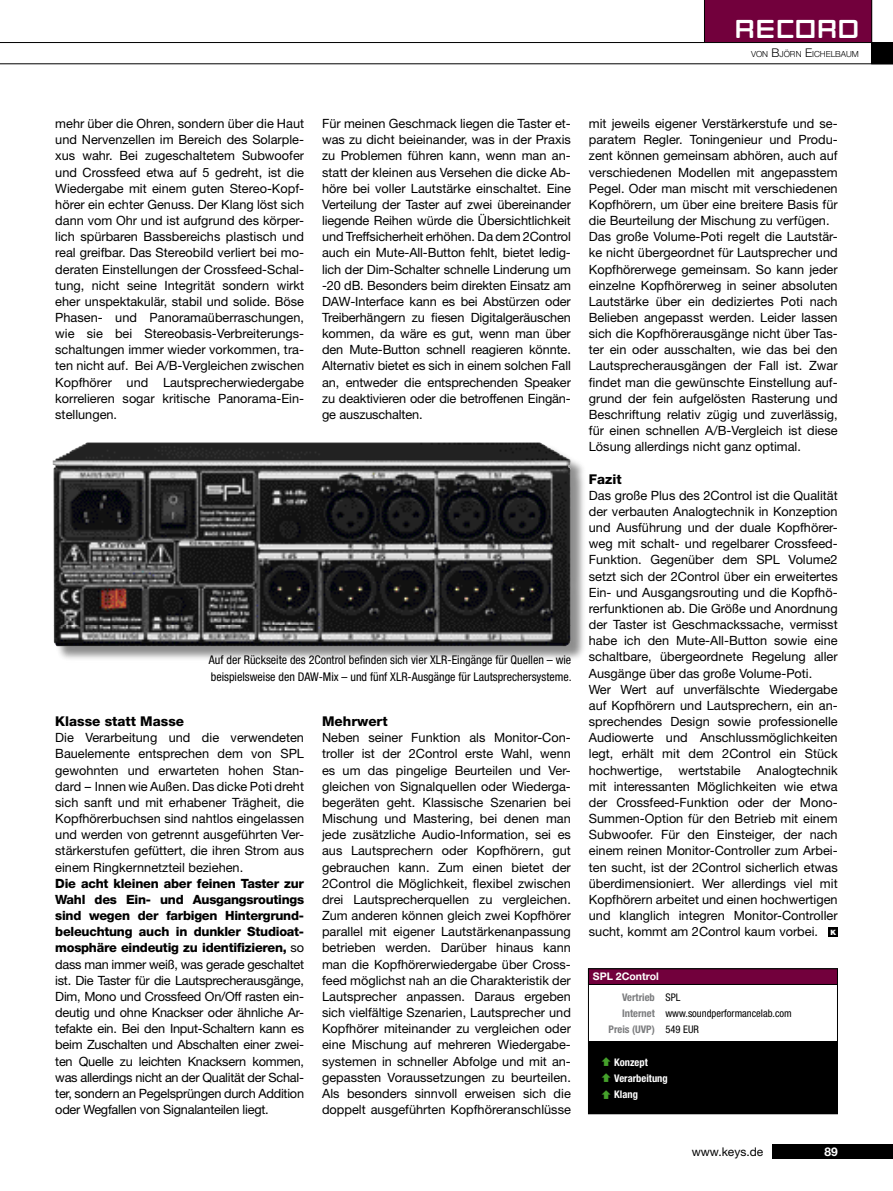
<style>
.page{position:relative;width:893px;height:1191px;background:#fff}
.page>*{position:absolute;margin:0;border:0;box-sizing:border-box;transform-origin:0 0}
.t1{font:27px "Tetra ITC Std";letter-spacing:.05em;color:#fff}
.t2{font:800 13.5px "Helvetica Neue LT Std";color:#000}
.t3{font:12.75px/16.2px "Helvetica Neue LT Std";color:#000;text-align:justify}
.t4{font:condensed 12px/16.5px "Helvetica Neue LT Std";color:#000}
.t5{font:12px "Helvetica Neue LT Std";color:#000}
.t6{font:700 12px "Helvetica Neue LT Std";color:#fff}
.t7{font:condensed 10.5px/16.2px "Helvetica Neue LT Std";color:#000}
.t8{font:700 condensed 10.5px/16.2px "Helvetica Neue LT Std";color:#7b7c7e;text-align:right}
.t9{font:700 condensed 10.5px/16.2px "Helvetica Neue LT Std";color:#fff}
.t10{font:700 10.5px "Helvetica Neue LT Std";color:#fff}
.t11{font:300 8.4px "Helvetica Neue LT Std";color:#000}
.t12{font:900 7.2px "Helvetica Neue LT Std";color:#fff}
.s1{font-size:12px}
.s2{font-weight:800}
</style>
<div class="page">
<div style="left:772px;top:1144px;width:121px;height:15px;background:#000"></div>
<svg style="left:704px;top:0;width:189px;height:64px"></svg>
<hr style="left:0;top:42px;width:893px;height:1px;background:#000">
<hr style="left:0;top:64px;width:893px;height:1px;background:#000">
<div style="left:588px;top:968px;width:249px;height:16px;background:#72003c"></div>
<div style="left:588px;top:968px;width:250px;height:16px;border:1px solid #000"></div>
<div style="left:588px;top:1041px;width:250px;height:73px;background:#000"></div>
<div style="left:53px;top:443px;width:534px;height:220px;background:#000;opacity:.45"></div>
<img style="left:53px;top:442px;width:518px;height:204px">
<div style="left:829px;top:927px;width:9px;height:9px;background:#000"></div>
<h1 class="t1" style="left:735px;top:12px;width:125px">RECORD</h1>
<p class="t11" style="left:751px;top:49px;width:109px">VON <span class="s1">B</span>JÖRN <span class="s1">E</span>ICHELBAUM</p>
<p class="t3" style="left:55px;top:115px;width:250px">mehr über die Ohren, sondern über die Haut und Nervenzellen im Bereich des Solarple&shy;xus wahr. Bei zugeschaltetem Subwoofer und Crossfeed etwa auf 5 gedreht, ist die Wiedergabe mit einem guten Stereo-Kopf&shy;hörer ein echter Genuss. Der Klang löst sich dann vom Ohr und ist aufgrund des körper&shy;lich spürbaren Bassbereichs plastisch und real greifbar. Das Stereobild verliert bei mo&shy;deraten Einstellungen der Crossfeed-Schal&shy;tung, nicht seine Integrität sondern wirkt eher unspektakulär, stabil und solide. Böse Phasen- und Panoramaüberraschungen, wie sie bei Stereobasis-Verbreiterungs&shy;schaltungen immer wieder vorkommen, tra&shy;ten nicht auf. Bei A/B-Vergleichen zwischen Kopfhörer und Lautsprecherwiedergabe korrelieren sogar kritische Panorama-Ein&shy;stellungen.</p>
<p class="t3" style="left:322px;top:115px;width:250px">Für meinen Geschmack liegen die Taster et&shy;was zu dicht beieinander, was in der Praxis zu Problemen führen kann, wenn man an&shy;statt der kleinen aus Versehen die dicke Ab&shy;höre bei voller Lautstärke einschaltet. Eine Verteilung der Taster auf zwei übereinander liegende Reihen würde die Übersichtlichkeit und Treffsicherheit erhöhen. Da dem 2Control auch ein Mute-All-Button fehlt, bietet ledig&shy;lich der Dim-Schalter schnelle Linderung um -20 dB. Besonders beim direkten Einsatz am DAW-Interface kann es bei Abstürzen oder Treiberhängern zu fiesen Digitalgeräuschen kommen, da wäre es gut, wenn man über den Mute-Button schnell reagieren könnte.<br>Alternativ bietet es sich in einem solchen Fall an, entweder die entsprechenden Speaker zu deaktivieren oder die betroffenen Eingän&shy;ge auszuschalten.</p>
<p class="t4" style="left:209px;top:652px;width:364px">Auf der Rückseite des 2Control befinden sich vier XLR-Eingänge für Quellen – wie beispielsweise den DAW-Mix – und fünf XLR-Ausgänge für Lautsprechersysteme.</p>
<p class="t2" style="left:55px;top:713px;width:130px">Klasse statt Masse</p>
<p class="t3" style="left:55px;top:729px;width:250px">Die Verarbeitung und die verwendeten Bauelemente entsprechen dem von SPL gewohnten und erwarteten hohen Stan&shy;dard – Innen wie Außen. Das dicke Poti dreht sich sanft und mit erhabener Trägheit, die Kopfhörerbuchsen sind nahtlos eingelassen und werden von getrennt ausgeführten Ver&shy;stärkerstufen gefüttert, die ihren Strom aus einem Ringkernnetzteil beziehen.</p>
<p class="t3" style="left:55px;top:875px;width:250px"><span class="s2">Die acht kleinen aber feinen Taster zur Wahl des Ein- und Ausgangsroutings sind wegen der farbigen Hintergrund&shy;beleuchtung auch in dunkler Studioat&shy;mosphäre eindeutig zu identifizieren,</span> so dass man immer weiß, was gerade geschaltet ist. Die Taster für die Lautsprecherausgänge, Dim, Mono und Crossfeed On/Off rasten ein&shy;deutig und ohne Knackser oder ähnliche Ar&shy;tefakte ein. Bei den Input-Schaltern kann es beim Zuschalten und Abschalten einer zwei&shy;ten Quelle zu leichten Knacksern kommen, was allerdings nicht an der Qualität der Schal&shy;ter, sondern an Pegelsprüngen durch Addition oder Wegfallen von Signalanteilen liegt.</p>
<p class="t2" style="left:322px;top:713px;width:67px">Mehrwert</p>
<p class="t3" style="left:322px;top:729px;width:250px">Neben seiner Funktion als Monitor-Con&shy;troller ist der 2Control erste Wahl, wenn es um das pingelige Beurteilen und Ver&shy;gleichen von Signalquellen oder Wiederga&shy;begeräten geht. Klassische Szenarien bei Mischung und Mastering, bei denen man jede zusätzliche Audio-Information, sei es aus Lautsprechern oder Kopfhörern, gut gebrauchen kann. Zum einen bietet der 2Control die Möglichkeit, flexibel zwischen drei Lautsprecherquellen zu vergleichen.<br>Zum anderen können gleich zwei Kopfhörer parallel mit eigener Lautstärkenanpassung betrieben werden. Darüber hinaus kann man die Kopfhörerwiedergabe über Cross&shy;feed möglichst nah an die Charakteristik der Lautsprecher anpassen. Daraus ergeben sich vielfältige Szenarien, Lautsprecher und Kopfhörer miteinander zu vergleichen oder eine Mischung auf mehreren Wiedergabe&shy;systemen in schneller Abfolge und mit an&shy;gepassten Voraussetzungen zu beurteilen.<br>Als besonders sinnvoll erweisen sich die doppelt ausgeführten Kopfhöreranschlüsse</p>
<p class="t3" style="left:589px;top:115px;width:250px;text-align:left">mit jeweils eigener Verstärkerstufe und se&shy;paratem Regler. Toningenieur und Produ&shy;zent können gemeinsam abhören, auch auf verschiedenen Modellen mit angepasstem Pegel. Oder man mischt mit verschiedenen Kopfhörern, um über eine breitere Basis für die Beurteilung der Mischung zu verfügen.<br>Das große Volume-Poti regelt die Lautstär&shy;ke nicht übergeordnet für Lautsprecher und Kopfhörerwege gemeinsam. So kann jeder einzelne Kopfhörerweg in seiner absoluten Lautstärke über ein dediziertes Poti nach Belieben angepasst werden. Leider lassen sich die Kopfhörerausgänge nicht über Tas&shy;ter ein oder ausschalten, wie das bei den Lautsprecherausgängen der Fall ist. Zwar findet man die gewünschte Einstellung auf&shy;grund der fein aufgelösten Rasterung und Beschriftung relativ zügig und zuverlässig, für einen schnellen A/B-Vergleich ist diese Lösung allerdings nicht ganz optimal.</p>
<p class="t2" style="left:589px;top:471px;width:34px">Fazit</p>
<p class="t3" style="left:589px;top:487px;width:250px;text-align:left">Das große Plus des 2Control ist die Qualität der verbauten Analogtechnik in Konzeption und Ausführung und der duale Kopfhörer&shy;weg mit schalt- und regelbarer Crossfeed-Funktion. Gegenüber dem SPL Volume2 setzt sich der 2Control über ein erweitertes Ein- und Ausgangsrouting und die Kopfhö&shy;rerfunktionen ab. Die Größe und Anordnung der Taster ist Geschmackssache, vermisst habe ich den Mute-All-Button sowie eine schaltbare, übergeordnete Regelung aller Ausgänge über das große Volume-Poti.<br>Wer Wert auf unverfälschte Wiedergabe auf Kopfhörern und Lautsprechern, ein an&shy;sprechendes Design sowie professionelle Audiowerte und Anschlussmöglichkeiten legt, erhält mit dem 2Control ein Stück hochwertige,</p>
<p class="t3" style="left:589px;top:761px;width:250px;text-indent:168px">Analogtechnik mit interessanten Möglichkeiten wie etwa der Crossfeed-Funktion oder der Mono-Summen-Option für den Betrieb mit einem Subwoofer. Für den Einsteiger, der nach einem reinen Monitor-Controller zum Arbei&shy;ten sucht, ist der 2Control sicherlich etwas überdimensioniert. Wer allerdings viel mit Kopfhörern arbeitet und einen hochwertigen und klanglich integren Monitor-Controller sucht, kommt am 2Control kaum vorbei.</p>
<p class="t10" style="left:593px;top:970px;width:67px">SPL 2Control</p>
<p class="t3" style="left:679px;top:761px;width:64px">wertstabile</p>
<p class="t12" style="left:830px;top:927px;width:7px">K</p>
<p class="t8" style="left:609px;top:989px;width:48px">Vertrieb<br>Internet<br>Preis (UVP)</p>
<p class="t7" style="left:665px;top:989px;width:128px">SPL www.soundperformancelab.com<br>549 EUR</p>
<p class="t9" style="left:614px;top:1053px;width:55px">Konzept<br>Verarbeitung<br>Klang</p>
<p class="t5" style="left:692px;top:1144px;width:73px">www.keys.de</p>
<p class="t6" style="left:824px;top:1144px;width:15px">89</p>
</div>
